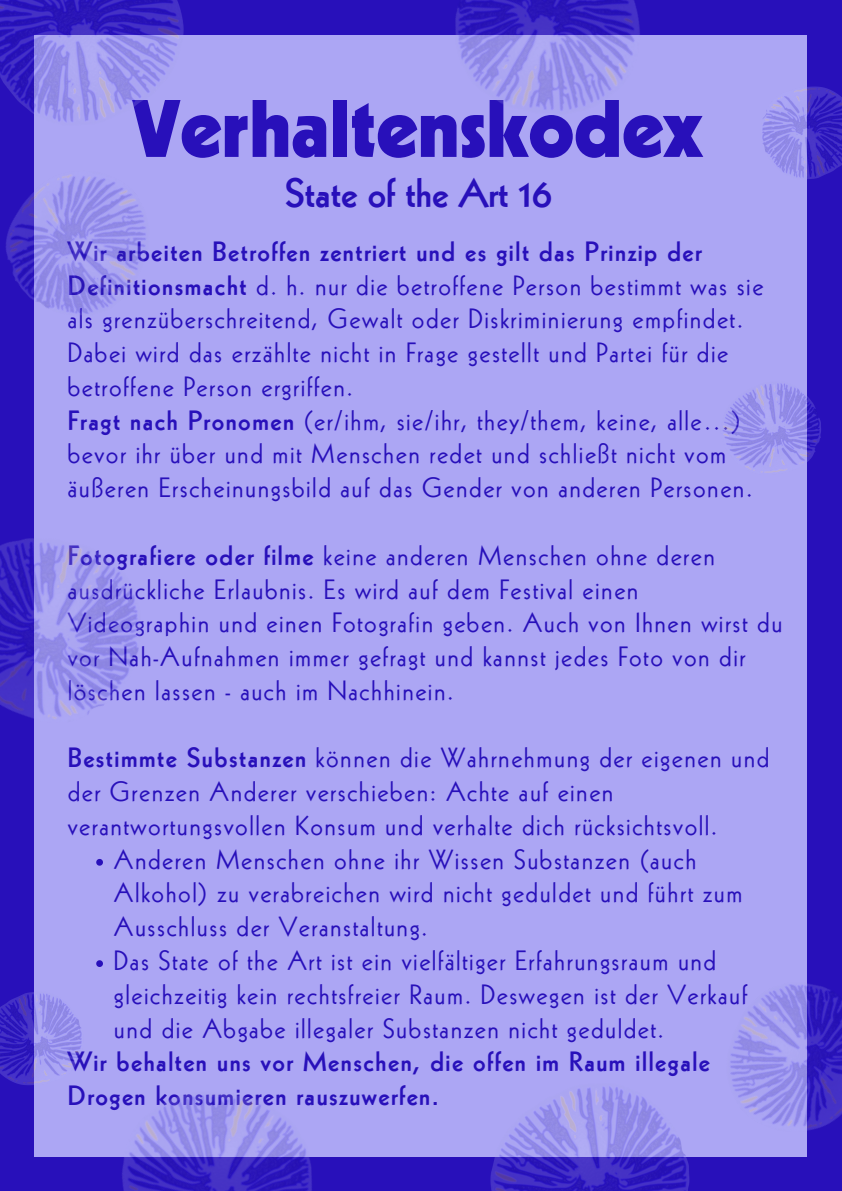
<style>
.page{position:relative;width:842px;height:1191px;background:#fff}
.page>*{position:absolute;margin:0;border:0;box-sizing:border-box;transform-origin:0 0}
.t1{font:900 79px "Kabel LT Pro";color:#2810ba}
.t2{font:800 40px "Kabel LT Pro";color:#2810ba}
.t3{font:27.2px/33.8px "Kabel LT Pro";letter-spacing:.055em;color:#2810ba}
.t4{font:800 27.2px/33.8px "Kabel LT Pro";letter-spacing:.055em;color:#2810ba}
.s1{font-weight:800}
</style>
<div class="page">
<div style="left:0;top:0;width:842px;height:1190px;background:#aca6f4"></div>
<div style="left:0;top:1157px;width:842px;height:33px;background:#2810ba"></div>
<div style="left:808px;top:0;width:34px;height:1190px;background:#2810ba"></div>
<div style="left:0;top:0;width:34px;height:1190px;background:#2810ba"></div>
<div style="left:0;top:0;width:842px;height:34px;background:#2810ba"></div>
<svg style="left:96px;top:859px;width:7px;height:6px"></svg>
<svg style="left:96px;top:960px;width:7px;height:6px"></svg>
<img style="left:0;top:0;width:190px;height:102px">
<img style="left:6px;top:102px;width:140px;height:212px">
<img style="left:762px;top:55px;width:80px;height:148px">
<img style="left:383px;top:0;width:335px;height:111px">
<img style="left:490px;top:1086px;width:174px;height:104px">
<img style="left:664px;top:921px;width:178px;height:269px">
<img style="left:0;top:992px;width:66px;height:93px">
<img style="left:0;top:538px;width:139px;height:181px">
<img style="left:42px;top:1005px;width:270px;height:185px">
<img style="left:723px;top:357px;width:98px;height:149px">
<p class="t1" style="left:132px;top:99px;width:572px">Verhaltenskodex</p>
<p class="t2" style="left:285px;top:178px;width:269px">State of the Art 16</p>
<p class="t3" style="left:68px;top:237px;width:697px"><span class="s1">Wir arbeiten Betroffen zentriert und es gilt das Prinzip der Definitionsmacht</span> d. h. nur die betroffene Person bestimmt was sie als grenzüberschreitend, Gewalt oder Diskriminierung empfindet.<br>Dabei wird das erzählte nicht in Frage gestellt und Partei für die betroffene Person ergriffen.</p>
<h1 class="t3" style="left:68px;top:406px;width:686px"><span class="s1">Fragt nach Pronomen</span> (er/ihm, sie/ihr, they/them, keine, alle…) bevor ihr über und mit Menschen redet und schließt nicht vom äußeren Erscheinungsbild auf das Gender von anderen Personen.</h1>
<p class="t3" style="left:68px;top:541px;width:716px"><span class="s1">Fotografiere oder filme</span> keine anderen Menschen ohne deren ausdrückliche Erlaubnis. Es wird auf dem Festival einen Videographin und einen Fotografin geben. Auch von Ihnen wirst du vor Nah-Aufnahmen immer gefragt und kannst jedes Foto von dir löschen lassen - auch im Nachhinein.</p>
<h2 class="t3" style="left:68px;top:744px;width:703px"><span class="s1">Bestimmte Substanzen</span> können die Wahrnehmung der eigenen und der Grenzen Anderer verschieben: Achte auf einen verantwortungsvollen Konsum und verhalte dich rücksichtsvoll.</h2>
<p class="t3" style="left:114px;top:845px;width:630px">Anderen Menschen ohne ihr Wissen Substanzen (auch<br>Alkohol) zu verabreichen wird nicht geduldet und führt zum<br>Ausschluss der Veranstaltung.</p>
<p class="t3" style="left:114px;top:946px;width:635px">Das State of the Art ist ein vielfältiger Erfahrungsraum und gleichzeitig kein rechtsfreier Raum. Deswegen ist der Verkauf und die Abgabe illegaler Substanzen nicht geduldet.</p>
<p class="t4" style="left:68px;top:1047px;width:644px">Wir behalten uns vor Menschen, die offen im Raum illegale<br>Drogen konsumieren rauszuwerfen.</p>
</div>
